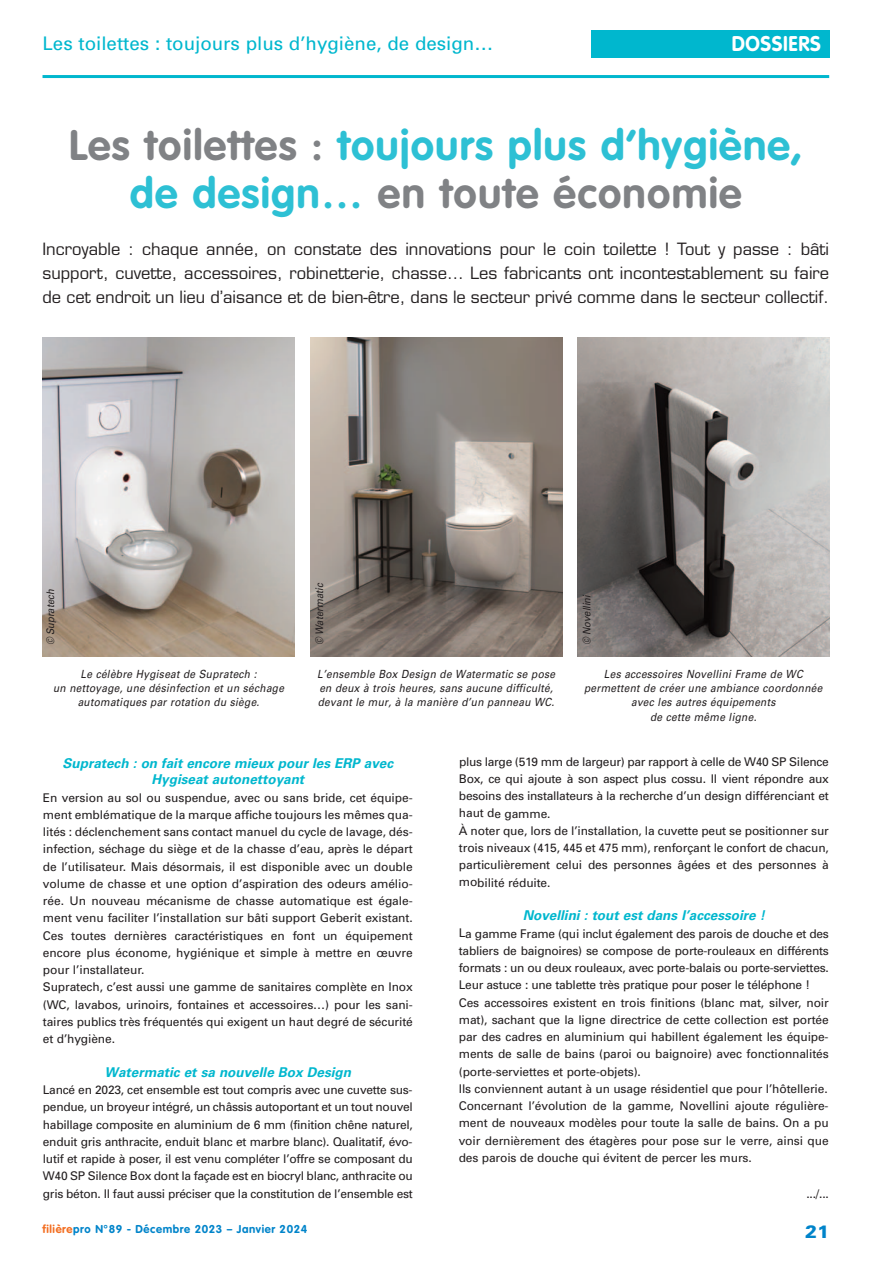
<style>
.page{position:relative;width:893px;height:1263px;background:#fff}
.page>*{position:absolute;margin:0;border:0;box-sizing:border-box;transform-origin:0 0}
.t1{font:700 42px/48px "VAG Rounded Std";letter-spacing:.03em;color:#2dc0d4;text-align:center}
.t2{font:700 21px "VAG Rounded Std";letter-spacing:.03em;color:#fff;scale:.95 1}
.t3{font:18.75px "Univers";color:#00b7ce}
.t4{font:900 18px "Univers";color:#0084ca}
.t5{font:16.5px/24px "Eurostile";color:#231f20;text-align:justify}
.t6{font:13.5px/16.5px "Univers LT 65 Bd Obl";color:#00b7ce;text-align:center}
.t7{font:12px/17.2px "Univers";letter-spacing:-.01em;color:#231f20}
.t8{font:11.25px/14.2px "Univers LT 55 Obl";letter-spacing:.03em;color:#231f20;text-align:center;scale:.9 1}
.t9{font:700 11.25px "VAG Rounded Std";letter-spacing:.05em;color:#0084ca}
.t10{font:10.5px "Univers LT 55 Obl";letter-spacing:-.005em;color:#231f20;scale:.9 1}
.s1{color:#808285}
.s2{color:#f36e21}
</style>
<div class="page">
<hr style="left:43px;top:75px;width:786px;height:3px;background:#00b7ce">
<div style="left:591px;top:30px;width:238px;height:27px;background:#00b7ce"></div>
<img style="left:43px;top:337px;width:252px;height:319px">
<img style="left:310px;top:337px;width:252px;height:319px">
<img style="left:578px;top:337px;width:251px;height:319px">
<h3 class="t3" style="left:43px;top:36px;width:452px">Les toilettes : toujours plus d’hygiène, de design…</h3>
<h2 class="t2" style="left:732px;top:35px;width:95px">DOSSIERS</h2>
<h1 class="t1" style="left:69px;top:124px;width:735px"><span class="s1">Les toilettes :</span> toujours plus d’hygiène, de design… <span class="s1">en toute économie</span></h1>
<p class="t5" style="left:43px;top:238px;width:788px">Incroyable : chaque année, on constate des innovations pour le coin toilette ! Tout y passe : bâti support, cuvette, accessoires, robinetterie, chasse… Les fabricants ont incontestablement su faire de cet endroit un lieu d’aisance et de bien-être, dans le secteur privé comme dans le secteur collectif.</p>
<p class="t10" style="left:44px;top:645px;width:64px;rotate:-90deg">© Supratech</p>
<p class="t10" style="left:313px;top:645px;width:71px;rotate:-90deg">© Watermatic</p>
<p class="t10" style="left:580px;top:645px;width:58px;rotate:-90deg">© Novellini</p>
<p class="t8" style="left:53px;top:667px;width:258px">Le célèbre Hygiseat de Supratech :<br>un nettoyage, une désinfection et un séchage automatiques par rotation du siège.</p>
<p class="t8" style="left:317px;top:667px;width:266px;text-align:left">L’ensemble Box Design de Watermatic se pose en deux à trois heures, sans aucune difficulté, devant le mur, à la manière d’un panneau WC.</p>
<p class="t8" style="left:584px;top:667px;width:266px">Les accessoires Novellini Frame de WC permettent de créer une ambiance coordonnée avec les autres équipements<br>de cette même ligne.</p>
<p class="t6" style="left:63px;top:755px;width:332px">Supratech : on fait encore mieux pour les ERP avec<br>Hygiseat autonettoyant</p>
<p class="t7" style="left:43px;top:790px;width:371px">En version au sol ou suspendue, avec ou sans bride, cet équipe&shy;ment emblématique de la marque affiche toujours les mêmes qua&shy;lités : déclenchement sans contact manuel du cycle de lavage, dés&shy;infection, séchage du siège et de la chasse d’eau, après le départ de l’utilisateur. Mais désormais, il est disponible avec un double volume de chasse et une option d’aspiration des odeurs amélio&shy;rée. Un nouveau mécanisme de chasse automatique est égale&shy;ment venu faciliter l’installation sur bâti support Geberit existant.<br>Ces toutes dernières caractéristiques en font un équipement encore plus économe, hygiénique et simple à mettre en œuvre pour l’installateur.<br>Supratech, c’est aussi une gamme de sanitaires complète en Inox (WC, lavabos, urinoirs, fontaines et accessoires…) pour les sani&shy;taires publics très fréquentés qui exigent un haut degré de sécurité et d’hygiène.</p>
<p class="t6" style="left:105px;top:1064px;width:248px">Watermatic et sa nouvelle Box Design</p>
<p class="t7" style="left:43px;top:1082px;width:371px;text-align:justify">Lancé en 2023, cet ensemble est tout compris avec une cuvette sus&shy;pendue, un broyeur intégré, un châssis autoportant et un tout nouvel habillage composite en aluminium de 6 mm (finition chêne naturel, enduit gris anthracite, enduit blanc et marbre blanc). Qualitatif, évo&shy;lutif et rapide à poser, il est venu compléter l’offre se composant du W40 SP Silence Box dont la façade est en biocryl blanc, anthracite ou gris béton. Il faut aussi préciser que la constitution de l’ensemble est</p>
<p class="t7" style="left:459px;top:754px;width:372px">plus large (519 mm de largeur) par rapport à celle de W40 SP Silence Box, ce qui ajoute à son aspect plus cossu. Il vient répondre aux besoins des installateurs à la recherche d’un design différenciant et haut de gamme.<br>À noter que, lors de l’installation, la cuvette peut se positionner sur trois niveaux (415, 445 et 475 mm), renforçant le confort de chacun, particulièrement celui des personnes âgées et des personnes à mobilité réduite.</p>
<p class="t6" style="left:523px;top:907px;width:244px">Novellini : tout est dans l’accessoire !</p>
<p class="t7" style="left:459px;top:926px;width:372px">La gamme Frame (qui inclut également des parois de douche et des tabliers de baignoires) se compose de porte-rouleaux en différents formats : un ou deux rouleaux, avec porte-balais ou porte-serviettes.<br>Leur astuce : une tablette très pratique pour poser le téléphone !<br>Ces accessoires existent en trois finitions (blanc mat, silver, noir mat), sachant que la ligne directrice de cette collection est portée par des cadres en aluminium qui habillent également les équipe&shy;ments de salle de bains (paroi ou baignoire) avec fonctionnalités (porte-serviettes et porte-objets).<br>Ils conviennent autant à un usage résidentiel que pour l’hôtellerie.<br>Concernant l’évolution de la gamme, Novellini ajoute régulière&shy;ment de nouveaux modèles pour toute la salle de bains. On a pu voir dernièrement des étagères pour pose sur le verre, ainsi que des parois de douche qui évitent de percer les murs.</p>
<p class="t7" style="left:806px;top:1186px;width:24px">.../...</p>
<p class="t9" style="left:43px;top:1225px;width:266px"><span class="s2">filière</span>pro N°89 - Décembre 2023 – Janvier 2024</p>
<h3 class="t4" style="left:805px;top:1225px;width:26px">21</h3>
</div>
